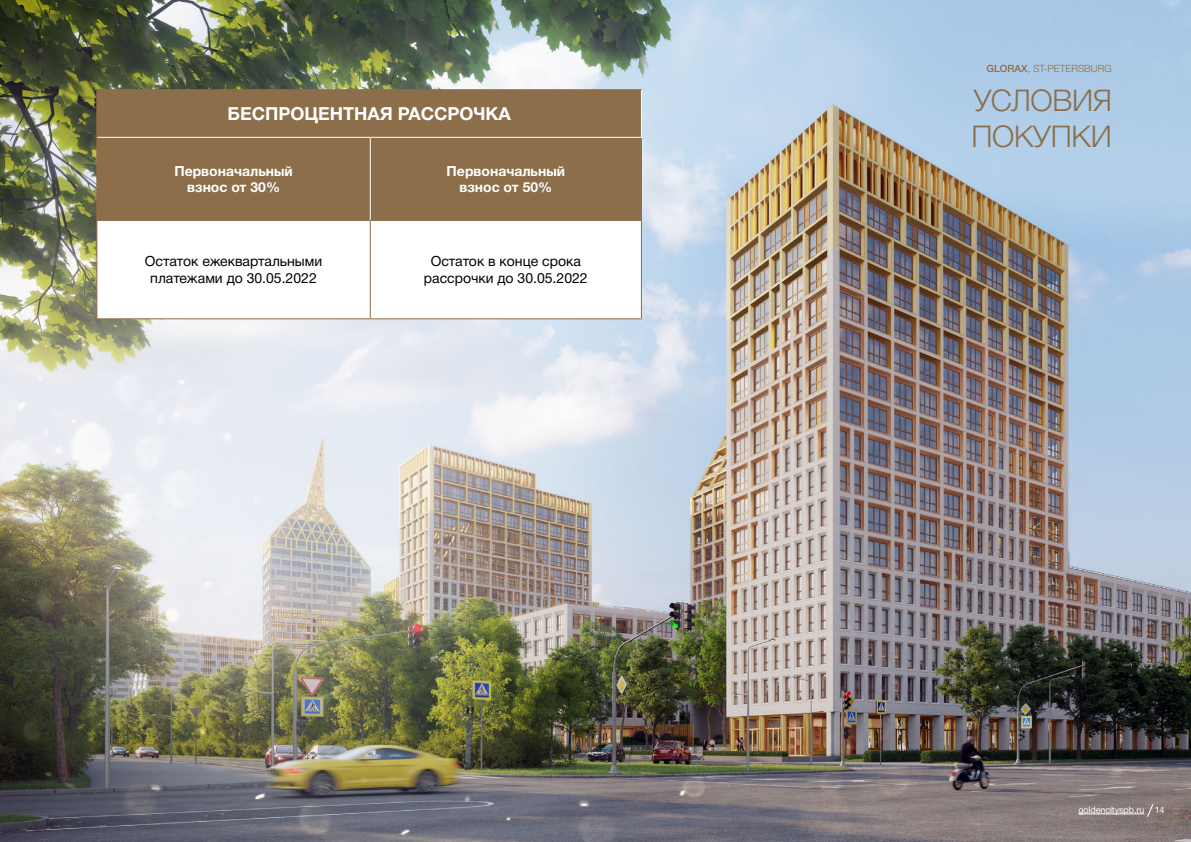
<style>
.page{position:relative;width:1191px;height:842px;background:#fff}
.page>*{position:absolute;margin:0;border:0;box-sizing:border-box;transform-origin:0 0}
.t1{font:300 30px/36px "Helvetica Neue Cyr";letter-spacing:-.01em;color:#8c6e4a}
.t2{font:700 18px "Helvetica Neue Cyr";color:#fff}
.t3{font:14px/16.8px "Helvetica Neue Cyr";color:#000;text-align:center}
.t4{font:700 13.9px/16.7px "Helvetica Neue Cyr";color:#fff;text-align:center}
.t5{font:300 10px "Helvetica Neue Cyr";color:#8c6e4a}
.t6{font:9px "Helvetica Neue Cyr";letter-spacing:-.01em;color:#fff}
.s1{font-weight:500}
</style>
<div class="page">
<img style="left:0;top:0;width:1191px;height:842px">
<hr style="left:1078px;top:814px;width:66px;height:1px;background:#fff">
<svg style="left:1146px;top:803px;width:8px;height:15px"></svg>
<div style="left:97px;top:90px;width:544px;height:130px;background:#8c6e4a"></div>
<svg style="left:97px;top:221px;width:544px;height:97px"></svg>
<hr style="left:96px;top:89px;width:274px;height:1px;background:#8c6e4a">
<hr style="left:96px;top:90px;width:1px;height:47px;background:#8c6e4a">
<hr style="left:370px;top:89px;width:272px;height:1px;background:#8c6e4a">
<hr style="left:96px;top:137px;width:1px;height:83px;background:#8c6e4a">
<hr style="left:641px;top:138px;width:1px;height:82px;background:#8c6e4a">
<hr style="left:96px;top:220px;width:274px;height:1px;background:#8c6e4a">
<hr style="left:96px;top:221px;width:1px;height:97px;background:#8c6e4a">
<hr style="left:370px;top:220px;width:272px;height:1px;background:#8c6e4a">
<hr style="left:370px;top:221px;width:1px;height:97px;background:#8c6e4a">
<hr style="left:641px;top:221px;width:1px;height:97px;background:#8c6e4a">
<hr style="left:96px;top:318px;width:274px;height:1px;background:#8c6e4a">
<hr style="left:370px;top:318px;width:272px;height:1px;background:#8c6e4a">
<hr style="left:641px;top:90px;width:1px;height:47px;background:#fff">
<hr style="left:97px;top:137px;width:273px;height:1px;background:#fff">
<hr style="left:370px;top:137px;width:272px;height:1px;background:#fff">
<hr style="left:370px;top:138px;width:1px;height:82px;background:#fff">
<p class="t2" style="left:227px;top:104px;width:285px">БЕСПРОЦЕНТНАЯ РАССРОЧКА</p>
<p class="t4" style="left:174px;top:162px;width:120px">Первоначальный взнос от 30%</p>
<p class="t4" style="left:446px;top:162px;width:120px">Первоначальный взнос от 50%</p>
<p class="t3" style="left:145px;top:253px;width:179px">Остаток ежеквартальными платежами до 30.05.2022</p>
<p class="t3" style="left:424px;top:253px;width:165px">Остаток в конце срока рассрочки до 30.05.2022</p>
<p class="t5" style="left:986px;top:63px;width:127px"><span class="s1">GLORAX</span>, ST-PETERSBURG</p>
<h1 class="t1" style="left:971px;top:82px;width:142px">УСЛОВИЯ<br>ПОКУПКИ</h1>
<p class="t6" style="left:1078px;top:805px;width:88px">goldencityspb.ru 14</p>
</div>
